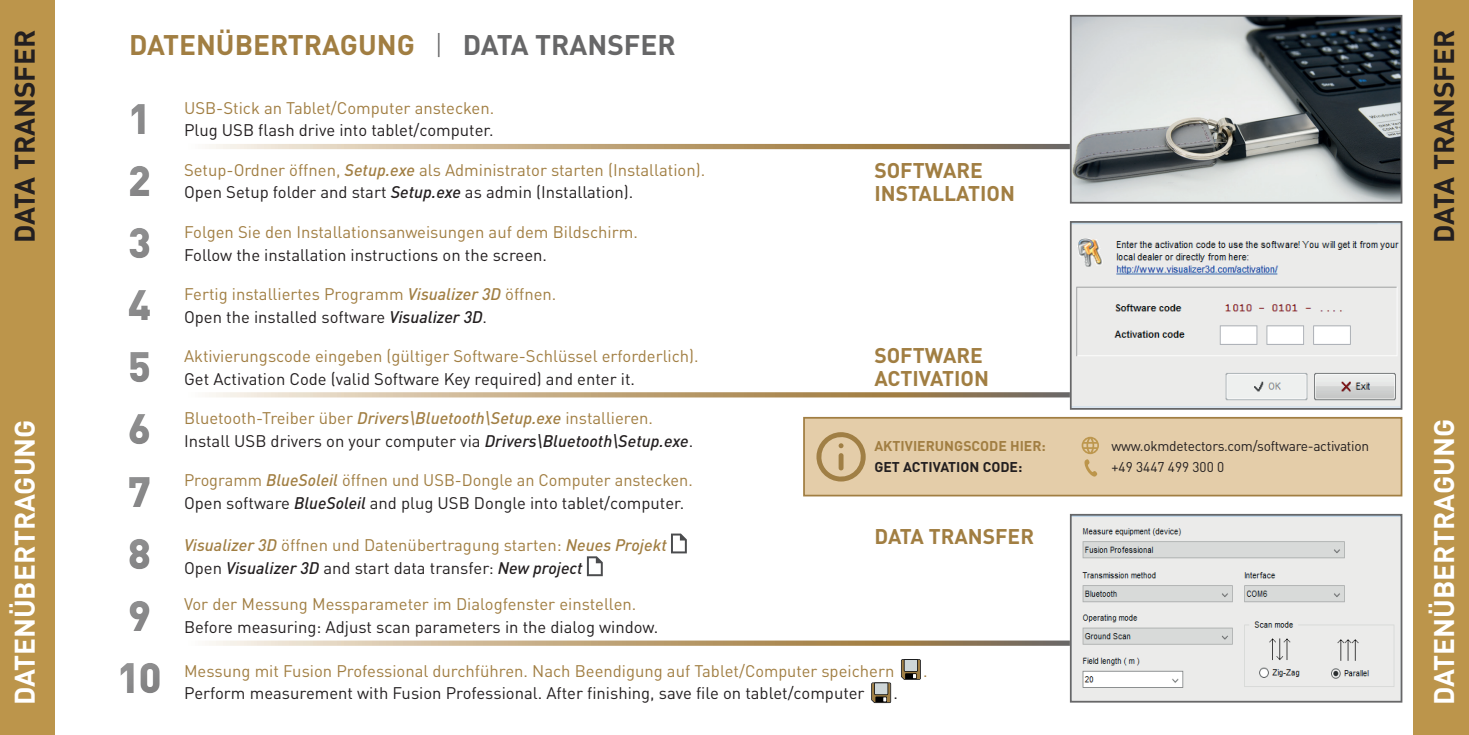
<style>
.page{position:relative;width:1469px;height:735px;background:#fff}
.page>*{position:absolute;margin:0;border:0;box-sizing:border-box;transform-origin:0 0}
.t1{font:900 42px "DIN Pro";color:#909091}
.t2{font:700 28px "DIN Pro";color:#fff}
.t3{font:700 28px "DIN Pro";color:#a17e42}
.t4{font:700 28px "DIN Pro";color:#231f20}
.t5{font:700 21px/22.8px "DIN Pro";color:#a17e42}
.t6{font:16.62px/22.8px "DIN Pro";color:#a17e42}
.t7{font:16.62px/22.8px "DIN Pro";color:#231f20}
.t8{font:14px/21px "DIN Pro";letter-spacing:-.02em;color:#231f20}
.t9{font:700 14px "DIN Pro";color:#a17e42}
.t10{font:700 14px "DIN Pro";color:#231f20}
.s1{font-weight:300;color:#676768}
.s2{color:#676768}
.s3{font-weight:500;font-style:italic}
.s4{color:#231f20}
.s5{font-weight:500;font-style:italic;color:#231f20}
.s6{color:#a17e42}
.s7{font-weight:500;font-style:italic;color:#a17e42}
</style>
<div class="page">
<div style="left:1413px;top:0;width:55px;height:734px;background:#bc954b"></div>
<div style="left:0;top:0;width:55px;height:734px;background:#bc954b"></div>
<svg style="left:209px;top:144px;width:860px;height:5px;background:#baa480"></svg>
<img style="left:1072px;top:18px;width:327px;height:182px">
<div style="left:1069px;top:15px;width:333px;height:188px;border:2px solid #676768"></div>
<img style="left:1072px;top:516px;width:327px;height:183px">
<div style="left:1069px;top:513px;width:333px;height:189px;border:2px solid #676768"></div>
<div style="left:94px;top:516px;width:110px;height:63px;background:#231f20;opacity:.75"></div>
<svg style="left:671px;top:533px;width:16px;height:20px"></svg>
<svg style="left:587px;top:556px;width:16px;height:20px"></svg>
<div style="left:94px;top:578px;width:109px;height:63px;background:#fff"></div>
<div style="left:94px;top:640px;width:121px;height:63px;background:#231f20;opacity:.75"></div>
<svg style="left:901px;top:659px;width:19px;height:20px"></svg>
<svg style="left:871px;top:682px;width:20px;height:20px"></svg>
<img style="left:1072px;top:224px;width:327px;height:182px">
<div style="left:1069px;top:221px;width:333px;height:188px;border:2px solid #676768"></div>
<div style="left:803px;top:416px;width:599px;height:80px;background:#e4cda9;border:2px solid #a17e42"></div>
<svg style="left:816px;top:432px;width:49px;height:49px"></svg>
<svg style="left:1081px;top:436px;width:17px;height:40px"></svg>
<svg style="left:209px;top:392px;width:860px;height:5px;background:#bda886"></svg>
<svg style="left:184px;top:640px;width:885px;height:5px;background:#c3b091"></svg>
<h2 class="t4" style="left:1px;top:243px;width:214px;rotate:-90deg">DATA TRANSFER</h2>
<h2 class="t2" style="left:1px;top:704px;width:287px;rotate:-90deg">DATENÜBERTRAGUNG</h2>
<h2 class="t3" style="left:129px;top:21px;width:548px">DATENÜBERTRAGUNG <span class="s1">|</span> <span class="s2">DATA TRANSFER</span></h2>
<h1 class="t1" style="left:128px;top:83px;width:25px">1</h1>
<p class="t6" style="left:184px;top:94px;width:312px">USB-Stick an Tablet/Computer anstecken.</p>
<p class="t7" style="left:184px;top:117px;width:311px">Plug USB flash drive into tablet/computer.</p>
<h1 class="t1" style="left:128px;top:145px;width:25px">2</h1>
<p class="t6" style="left:184px;top:156px;width:522px">Setup-Ordner öffnen, <span class="s3">Setup.exe</span> als Administrator starten (Installation).<br><span class="s4">Open Setup folder and start</span> <span class="s5">Setup.exe</span> <span class="s4">as admin (Installation).</span></p>
<h1 class="t1" style="left:128px;top:207px;width:25px">3</h1>
<p class="t6" style="left:184px;top:219px;width:455px">Folgen Sie den Installationsanweisungen auf dem Bildschirm.</p>
<p class="t7" style="left:184px;top:241px;width:364px">Follow the installation instructions on the screen.</p>
<p class="t6" style="left:184px;top:281px;width:374px">Fertig installiertes Programm <span class="s3">Visualizer 3D</span> öffnen.</p>
<h1 class="t1" style="left:128px;top:269px;width:25px">4</h1>
<p class="t7" style="left:184px;top:303px;width:304px">Open the installed software <span class="s3">Visualizer 3D</span>.</p>
<h1 class="t1" style="left:128px;top:331px;width:25px">5</h1>
<p class="t6" style="left:184px;top:343px;width:516px">Aktivierungscode eingeben (gültiger Software-Schlüssel erforderlich).</p>
<p class="t7" style="left:184px;top:365px;width:452px">Get Activation Code (valid Software Key required) and enter it.</p>
<h1 class="t1" style="left:128px;top:393px;width:25px">6</h1>
<p class="t7" style="left:184px;top:405px;width:511px"><span class="s6">Bluetooth-Treiber über</span> <span class="s7">Drivers\Bluetooth\Setup.exe</span> <span class="s6">installieren.<br></span>Install USB drivers on your computer via <span class="s3">Drivers\Bluetooth\Setup.exe</span>.</p>
<h1 class="t1" style="left:128px;top:455px;width:25px">7</h1>
<p class="t7" style="left:184px;top:467px;width:510px"><span class="s6">Programm</span> <span class="s7">BlueSoleil</span> <span class="s6">öffnen und USB-Dongle an Computer anstecken.<br></span>Open software <span class="s3">BlueSoleil</span> and plug USB Dongle into tablet/computer.</p>
<h1 class="t1" style="left:128px;top:517px;width:25px">8</h1>
<p class="t6" style="left:184px;top:531px;width:484px"><span class="s3">Visualizer 3D</span> öffnen und Datenübertragung starten: <span class="s3">Neues Projekt<br></span><span class="s4">Open</span> <span class="s5">Visualizer 3D</span> <span class="s4">and start data transfer:</span> <span class="s5">New project</span></p>
<h1 class="t1" style="left:128px;top:579px;width:25px">9</h1>
<p class="t6" style="left:184px;top:591px;width:454px">Vor der Messung Messparameter im Dialogfenster einstellen.</p>
<p class="t7" style="left:184px;top:613px;width:476px">Before measuring: Adjust scan parameters in the dialog window.</p>
<p class="t5" style="left:874px;top:156px;width:142px">SOFTWARE<br>INSTALLATION</p>
<p class="t5" style="left:874px;top:342px;width:116px">SOFTWARE<br>ACTIVATION</p>
<p class="t9" style="left:874px;top:434px;width:173px">AKTIVIERUNGSCODE HIER:</p>
<p class="t10" style="left:874px;top:455px;width:149px">GET ACTIVATION CODE:</p>
<p class="t5" style="left:874px;top:522px;width:161px">DATA TRANSFER</p>
<h1 class="t1" style="left:117px;top:641px;width:46px">10</h1>
<p class="t6" style="left:184px;top:657px;width:712px">Messung mit Fusion Professional durchführen. Nach Beendigung auf Tablet/Computer speichern</p>
<p class="t6" style="left:923px;top:657px;width:6px">.</p>
<p class="t7" style="left:184px;top:680px;width:682px">Perform measurement with Fusion Professional. After finishing, save file on tablet/computer</p>
<p class="t7" style="left:893px;top:680px;width:6px">.</p>
<h2 class="t4" style="left:1420px;top:243px;width:214px;rotate:-90deg">DATA TRANSFER</h2>
<p class="t8" style="left:1111px;top:434px;width:259px">www.okmdetectors.com/software-activation +49 3447 499 300 0</p>
<h2 class="t2" style="left:1420px;top:704px;width:287px;rotate:-90deg">DATENÜBERTRAGUNG</h2>
</div>
